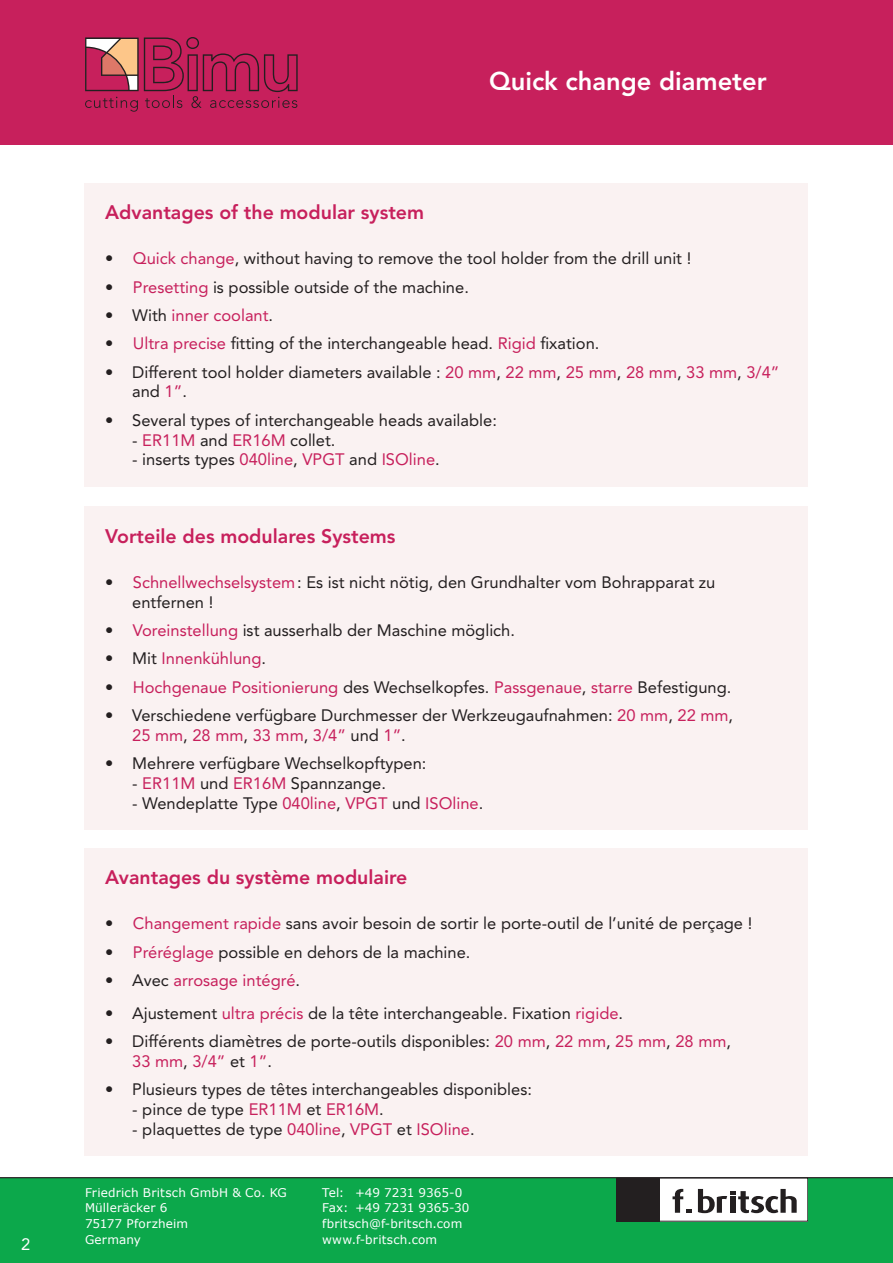
<style>
.page{position:relative;width:893px;height:1263px;background:#fff}
.page>*{position:absolute;margin:0;border:0;box-sizing:border-box;transform-origin:0 0}
.t1{font:800 25.5px "Avenir LT Pro";color:#fff}
.t2{font:800 19.5px "Avenir LT Pro";color:#c7205c}
.t3{font:16.5px/19.8px "Avenir LT Pro";color:#231f20}
.t4{font:16.5px "Avenir LT Pro";color:#c7205c}
.t5{font:16.5px "Avenir LT Pro";color:#fff}
.t6{font:12px "Verdana";letter-spacing:.01em;color:#fff}
.s1{color:#c7205c}
.s2{color:#231f20}
.s3{font-weight:800}
</style>
<div class="page">
<div style="left:0;top:0;width:893px;height:145px;background:#c7205c"></div>
<svg style="left:85px;top:37px;width:213px;height:75px"></svg>
<div style="left:0;top:1178px;width:893px;height:85px;background:#0ca84b"></div>
<hr style="left:0;top:1177px;width:893px;height:1px;background:#231f20">
<div style="left:617px;top:1178px;width:191px;height:43px;background:#fff"></div>
<div style="left:617px;top:1178px;width:43px;height:43px;background:#231f20"></div>
<svg style="left:698px;top:1189px;width:99px;height:24px"></svg>
<svg style="left:672px;top:1189px;width:19px;height:24px"></svg>
<div style="left:617px;top:1178px;width:191px;height:43px;border:1px solid #231f20"></div>
<div style="left:84px;top:183px;width:724px;height:304px;background:#faf2f2"></div>
<div style="left:84px;top:507px;width:724px;height:323px;background:#faf2f2"></div>
<div style="left:84px;top:848px;width:724px;height:308px;background:#faf2f2"></div>
<p class="t5" style="left:21px;top:1234px;width:11px">2</p>
<h1 class="t1" style="left:489px;top:66px;width:279px">Quick change diameter</h1>
<p class="t2" style="left:105px;top:201px;width:320px">Advantages of the modular system</p>
<p class="t3" style="left:105px;top:249px;width:587px">• <span class="s1">Quick change</span>, without having to remove the tool holder from the drill unit !</p>
<p class="t3" style="left:105px;top:277px;width:365px">• <span class="s1">Presetting</span> is possible outside of the machine.</p>
<p class="t4" style="left:105px;top:305px;width:169px"><span class="s2">• With</span> inner coolant<span class="s2">.</span></p>
<p class="t3" style="left:105px;top:334px;width:496px">• <span class="s1">Ultra precise</span> fitting of the interchangeable head. <span class="s1">Rigid</span> fixation.</p>
<p class="t3" style="left:132px;top:362px;width:649px;text-indent:-27px">• Different tool holder diameters available : <span class="s1">20 mm</span>, <span class="s1">22 mm</span>, <span class="s1">25 mm</span>, <span class="s1">28 mm</span>, <span class="s1">33 mm</span>, <span class="s1">3/4” </span>and <span class="s1">1”</span>.</p>
<p class="t3" style="left:105px;top:410px;width:393px">• Several types of interchangeable heads available:</p>
<p class="t3" style="left:132px;top:430px;width:205px">- <span class="s1">ER11M</span> and <span class="s1">ER16M</span> collet.</p>
<p class="t3" style="left:132px;top:450px;width:309px">- inserts types <span class="s1">040line</span>, <span class="s1">VPGT</span> and <span class="s1">ISOline</span>.</p>
<p class="t2" style="left:105px;top:524px;width:292px">Vorteile des modulares Systems</p>
<p class="t3" style="left:132px;top:572px;width:584px;text-indent:-27px"><span class="s3">•</span> <span class="s1">Schnellwechselsystem</span>: Es ist nicht nötig, den Grundhalter vom Bohrapparat zu entfernen !</p>
<p class="t3" style="left:105px;top:620px;width:411px">• <span class="s1">Voreinstellung</span> ist ausserhalb der Maschine möglich.</p>
<p class="t4" style="left:105px;top:649px;width:162px"><span class="s2">• Mit</span> Innenkühlung<span class="s2">.</span></p>
<p class="t4" style="left:105px;top:677px;width:628px"><span class="s2">•</span> Hochgenaue Positionierung <span class="s2">des Wechselkopfes.</span> Passgenaue<span class="s2">,</span> starre <span class="s2">Befestigung.</span></p>
<p class="t3" style="left:132px;top:705px;width:602px;text-indent:-27px">• Verschiedene verfügbare Durchmesser der Werkzeugaufnahmen: <span class="s1">20 mm</span>, <span class="s1">22 mm</span>,<br><span class="s1">25 mm</span>, <span class="s1">28 mm</span>, <span class="s1">33 mm</span>, <span class="s1">3/4”</span> und <span class="s1">1”</span>.</p>
<p class="t3" style="left:105px;top:753px;width:323px">• Mehrere verfügbare Wechselkopftypen:</p>
<p class="t3" style="left:132px;top:773px;width:255px">- <span class="s1">ER11M</span> und <span class="s1">ER16M</span> Spannzange.</p>
<p class="t3" style="left:132px;top:793px;width:353px">- Wendeplatte Type <span class="s1">040line</span>, <span class="s1">VPGT</span> und <span class="s1">ISOline</span>.</p>
<p class="t2" style="left:105px;top:866px;width:304px">Avantages du système modulaire</p>
<p class="t3" style="left:105px;top:913px;width:649px">• <span class="s1">Changement rapide</span> sans avoir besoin de sortir le porte-outil de l’unité de perçage !</p>
<p class="t3" style="left:105px;top:942px;width:367px">• <span class="s1">Préréglage</span> possible en dehors de la machine.</p>
<p class="t4" style="left:105px;top:970px;width:196px"><span class="s2">• Avec</span> arrosage intégré<span class="s2">.</span></p>
<p class="t3" style="left:105px;top:1003px;width:519px">• Ajustement <span class="s1">ultra précis</span> de la tête interchangeable. Fixation <span class="s1">rigide</span>.</p>
<p class="t3" style="left:132px;top:1031px;width:600px;text-indent:-27px">• Différents diamètres de porte-outils disponibles: <span class="s1">20 mm</span>, <span class="s1">22 mm</span>, <span class="s1">25 mm</span>, <span class="s1">28 mm</span>,<br><span class="s1">33 mm</span>, <span class="s1">3/4”</span> et <span class="s1">1”</span>.</p>
<p class="t3" style="left:105px;top:1079px;width:428px">• Plusieurs types de têtes interchangeables disponibles:</p>
<p class="t3" style="left:132px;top:1099px;width:253px">- pince de type <span class="s1">ER11M</span> et <span class="s1">ER16M</span>.</p>
<p class="t3" style="left:132px;top:1119px;width:344px">- plaquettes de type <span class="s1">040line</span>, <span class="s1">VPGT</span> et <span class="s1">ISOline</span>.</p>
<p class="t6" style="left:85px;top:1184px;width:203px">Friedrich Britsch GmbH &amp; Co. KG</p>
<p class="t6" style="left:322px;top:1184px;width:142px">Tel: +49 7231 9365-0</p>
<p class="t6" style="left:85px;top:1200px;width:84px">Mülleräcker 6</p>
<p class="t6" style="left:322px;top:1200px;width:149px">Fax: +49 7231 9365-30</p>
<p class="t6" style="left:85px;top:1215px;width:105px">75177 Pforzheim</p>
<p class="t6" style="left:322px;top:1215px;width:142px">fbritsch@f-britsch.com</p>
<p class="t6" style="left:85px;top:1231px;width:57px">Germany</p>
<p class="t6" style="left:322px;top:1231px;width:117px">www.f-britsch.com</p>
</div>
